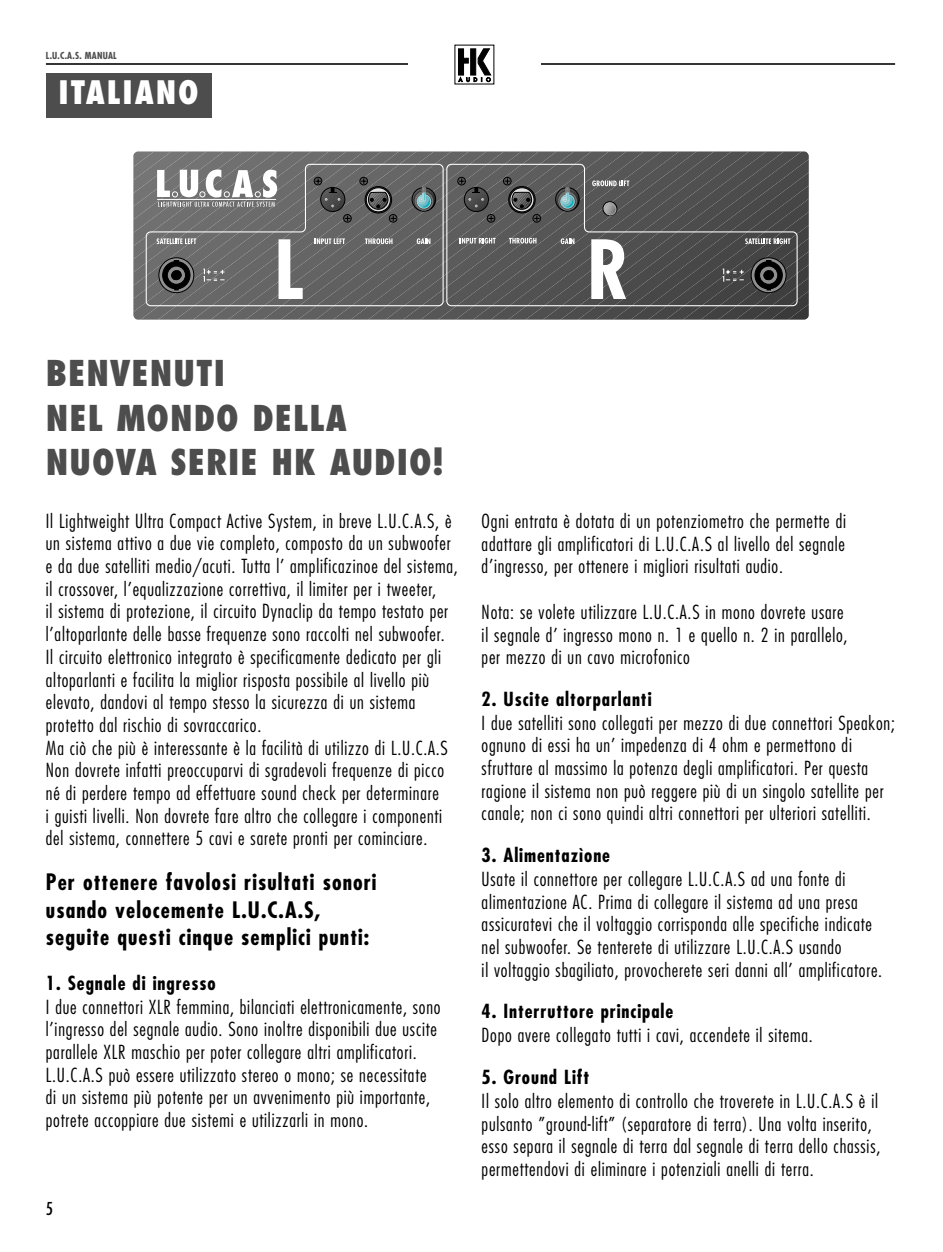
<style>
.page{position:relative;width:943px;height:1252px;background:#fff}
.page>*{position:absolute;margin:0;border:0;box-sizing:border-box;transform-origin:0 0}
.t1{font:800 condensed 34.65px/44.1px "Futura";letter-spacing:.03em;color:#4d4d4d}
.t2{font:800 condensed 31.5px "Futura";letter-spacing:.06em;color:#fff}
.t3{font:700 condensed 22.05px/28px "Futura";letter-spacing:.05em;color:#000}
.t4{font:300 condensed 18.9px/22.8px "Futura";letter-spacing:.04em;color:#000}
.t5{font:700 condensed 18.9px "Futura";letter-spacing:.05em;color:#000}
.t6{font:condensed 17.32px "Futura";color:#000}
.t7{font:700 condensed 9.45px "Futura";letter-spacing:.025em;color:#4d4d4d}
</style>
<div class="page">
<svg style="left:45px;top:44px;width:851px;height:276px"></svg>
<p class="t7" style="left:46px;top:51px;width:72px">L.U.C.A.S. MANUAL</p>
<h2 class="t2" style="left:58px;top:80px;width:142px">ITALIANO</h2>
<h1 class="t1" style="left:46px;top:355px;width:398px">BENVENUTI<br>NEL MONDO DELLA<br>NUOVA SERIE HK AUDIO!</h1>
<p class="t4" style="left:46px;top:511px;width:413px">Il Lightweight Ultra Compact Active System, in breve L.U.C.A.S, è un sistema attivo a due vie completo, composto da un subwoofer e da due satelliti medio/acuti. Tutta l’ amplificazinoe del sistema, il crossover, l’equalizzazione correttiva, il limiter per i tweeter,<br>il sistema di protezione, il circuito Dynaclip da tempo testato per l’altoparlante delle basse frequenze sono raccolti nel subwoofer.<br>Il circuito elettronico integrato è specificamente dedicato per gli altoparlanti e facilita la miglior risposta possibile al livello più elevato, dandovi al tempo stesso la sicurezza di un sistema protetto dal rischio di sovraccarico.<br>Ma ciò che più è interessante è la facilità di utilizzo di L.U.C.A.S Non dovrete infatti preoccuparvi di sgradevoli frequenze di picco né di perdere tempo ad effettuare sound check per determinare<br>i guisti livelli. Non dovrete fare altro che collegare i componenti del sistema, connettere 5 cavi e sarete pronti per cominciare.</p>
<p class="t3" style="left:46px;top:870px;width:332px">Per ottenere favolosi risultati sonori usando velocemente L.U.C.A.S, seguite questi cinque semplici punti:</p>
<p class="t5" style="left:46px;top:975px;width:171px">1. Segnale di ingresso</p>
<p class="t4" style="left:46px;top:997px;width:396px">I due connettori XLR femmina, bilanciati elettronicamente, sono l’ingresso del segnale audio. Sono inoltre disponibili due uscite parallele XLR maschio per poter collegare altri amplificatori.<br>L.U.C.A.S può essere utilizzato stereo o mono; se necessitate di un sistema più potente per un avvenimento più importante, potrete accoppiare due sistemi e utilizzarli in mono.</p>
<p class="t6" style="left:46px;top:1201px;width:9px">5</p>
<p class="t4" style="left:481px;top:512px;width:365px;text-align:justify">Ogni entrata è dotata di un potenziometro che permette di adattare gli amplificatori di L.U.C.A.S al livello del segnale d’ingresso, per ottenere i migliori risultati audio.</p>
<p class="t4" style="left:481px;top:602px;width:367px">Nota: se volete utilizzare L.U.C.A.S in mono dovrete usare il segnale d’ ingresso mono n. 1 e quello n. 2 in parallelo, per mezzo di un cavo microfonico</p>
<p class="t5" style="left:481px;top:691px;width:171px">2. Uscite altorparlanti</p>
<p class="t4" style="left:481px;top:713px;width:414px">I due satelliti sono collegati per mezzo di due connettori Speakon; ognuno di essi ha un’ impedenza di 4 ohm e permettono di sfruttare al massimo la potenza degli amplificatori. Per questa ragione il sistema non può reggere più di un singolo satellite per canale; non ci sono quindi altri connettori per ulteriori satelliti.</p>
<p class="t5" style="left:481px;top:847px;width:130px">3. Alimentazìone</p>
<p class="t4" style="left:481px;top:869px;width:402px">Usate il connettore per collegare L.U.C.A.S ad una fonte di alimentazione AC. Prima di collegare il sistema ad una presa assicuratevi che il voltaggio corrisponda alle specifiche indicate nel subwoofer. Se tenterete di utilizzare L.U.C.A.S usando<br>il voltaggio sbagiliato, provocherete seri danni all’ amplificatore.</p>
<p class="t5" style="left:481px;top:1003px;width:193px">4. Interruttore principale</p>
<p class="t4" style="left:481px;top:1026px;width:332px">Dopo avere collegato tutti i cavi, accendete il sitema.</p>
<p class="t5" style="left:481px;top:1069px;width:109px">5. Ground Lift</p>
<p class="t4" style="left:481px;top:1091px;width:400px">Il solo altro elemento di controllo che troverete in L.U.C.A.S è il pulsanto ”ground-lift” (separatore di terra). Una volta inserito, esso separa il segnale di terra dal segnale di terra dello chassis, permettendovi di eliminare i potenziali anelli di terra.</p>
</div>
